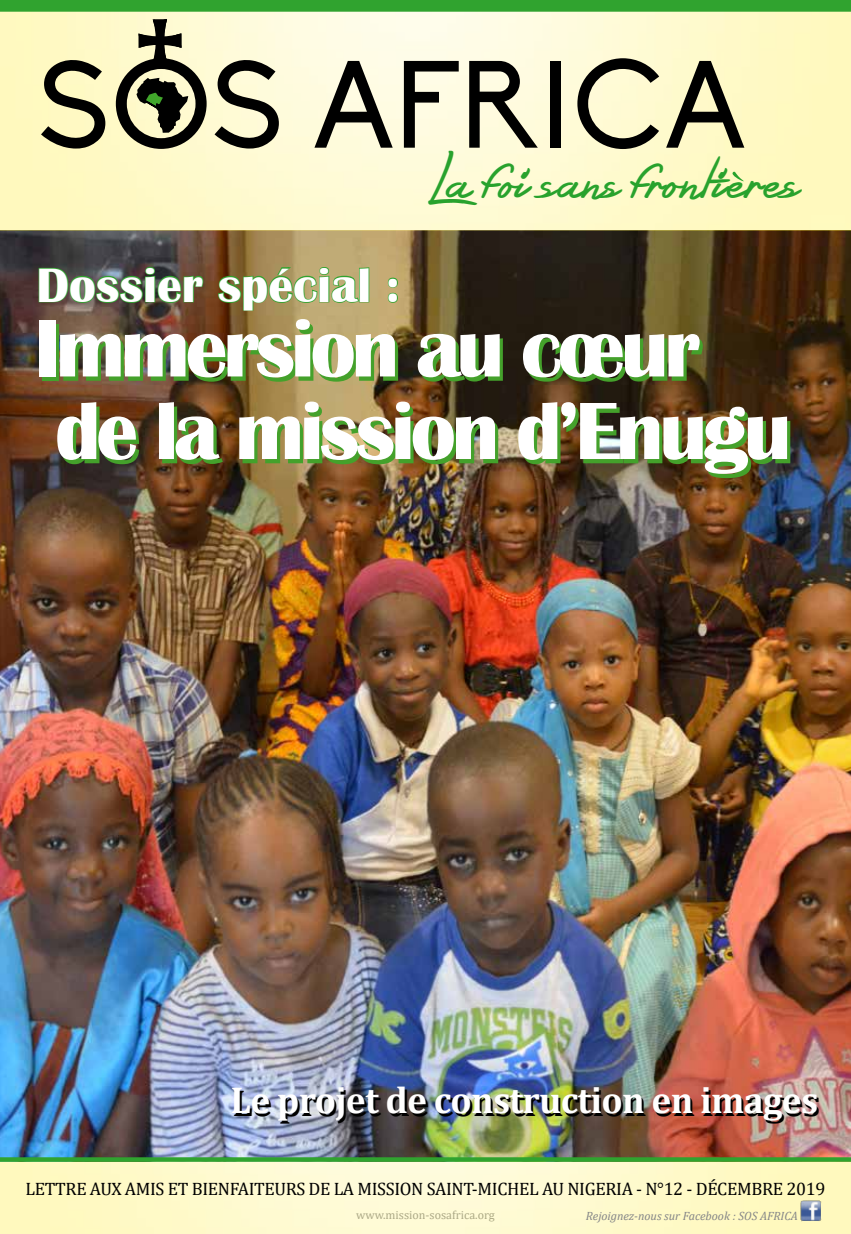
<style>
.page{position:relative;width:851px;height:1234px;background:#fff}
.page>*{position:absolute;margin:0;border:0;box-sizing:border-box;transform-origin:0 0}
.t1{font:121.8px "Biko";letter-spacing:.005em;color:#000}
.t2{font:97.65px "Biko";letter-spacing:.005em;color:#000}
.t3{font:700 84px/82.5px "Britannic";letter-spacing:-.05em;color:#fff}
.t4{font:49.65px "Silent Reaction";color:#28a22d}
.t5{font:700 49.5px "Britannic";color:#fff}
.t6{font:700 37.5px "Cambria";letter-spacing:-.02em;color:#000}
.t7{font:18px "Cambria";letter-spacing:-.02em;color:#000}
.t8{font:italic 12px "Cambria";color:#848587}
.t9{font:12px "Cambria";color:#848587}
</style>
<div class="page">
<img style="left:0;top:12px;width:850px;height:1144px">
<img style="left:0;top:1161px;width:850px;height:72px">
<img style="left:0;top:1156px;width:850px;height:5px">
<img style="left:800px;top:1199px;width:21px;height:21px">
<img style="left:38px;top:266px;width:166px;height:37px">
<svg style="left:217px;top:266px;width:153px;height:45px;background:#8f9151"></svg>
<svg style="left:387px;top:277px;width:11px;height:26px"></svg>
<svg style="left:135px;top:19px;width:54px;height:115px;background:#9e9e80"></svg>
<svg style="left:731px;top:170px;width:14px;height:12px"></svg>
<div style="left:0;top:0;width:850px;height:12px;background:#30a32f"></div>
<h2 class="t2" style="left:80px;top:32px;width:570px">SOS AFRICA</h2>
<h3 class="t4" style="left:428px;top:144px;width:374px">La foi sans frontieres</h3>
<h1 class="t1" style="left:37px;top:37px;width:711px">SOS AFRICA</h1>
<h3 class="t5" style="left:37px;top:257px;width:365px">Dossier spécial :</h3>
<h3 class="t3" style="left:34px;top:308px;width:758px">Immersion au cœur de la mission d’Enugu</h3>
<h3 class="t6" style="left:232px;top:1076px;width:589px">Le projet de construction en images</h3>
<p class="t7" style="left:26px;top:1177px;width:801px">LETTRE AUX AMIS ET BIENFAITEURS DE LA MISSION SAINT-MICHEL AU NIGERIA - N°12 - DÉCEMBRE 2019</p>
<p class="t8" style="left:586px;top:1206px;width:213px">Rejoignez-nous sur Facebook : SOS AFRICA</p>
<p class="t9" style="left:356px;top:1207px;width:140px">www.mission-sosafrica.org</p>
</div>
